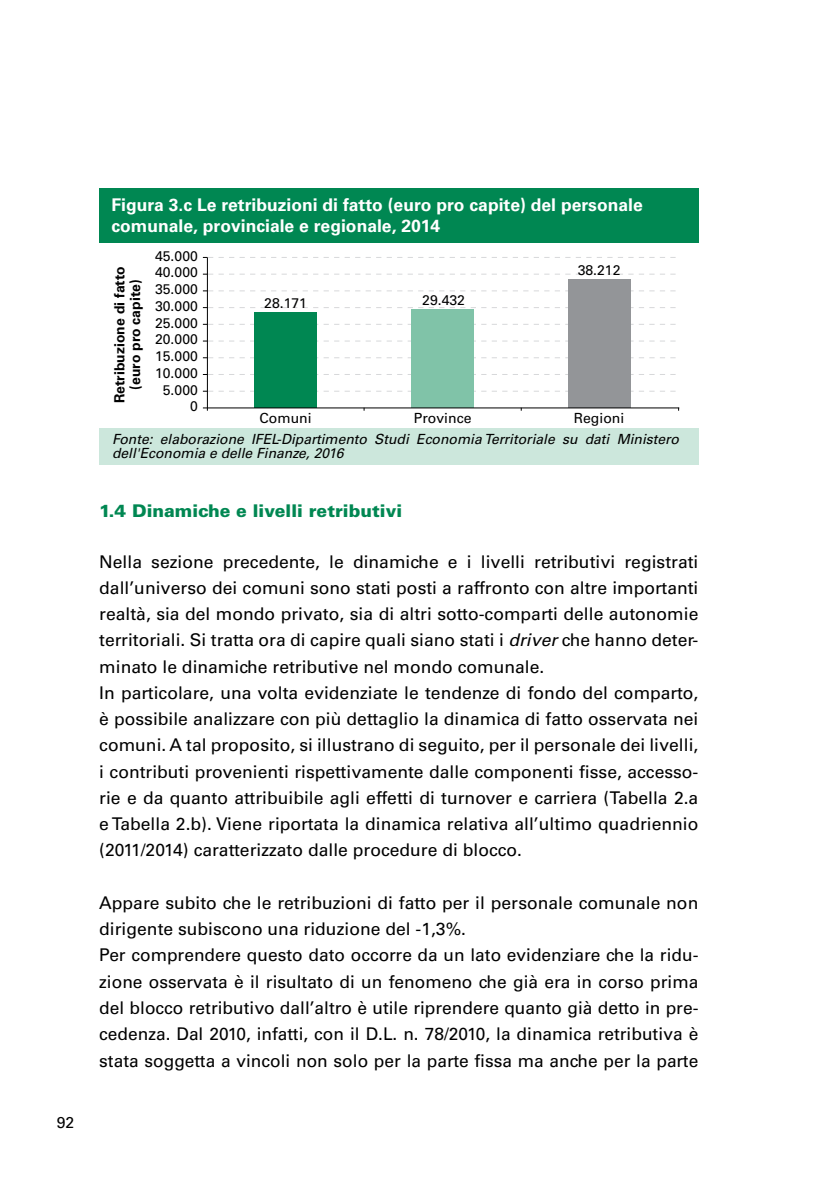
<style>
.page{position:relative;width:829px;height:1191px;background:#fff}
.page>*{position:absolute;margin:0;border:0;box-sizing:border-box;transform-origin:0 0}
.t1{font:17.5px/26.2px "Univers";color:#000}
.t2{font:700 17.5px/21px "Univers";color:#fff}
.t3{font:900 17.5px "Univers";color:#008752}
.t4{font:15.75px "Univers";color:#000}
.t5{font:italic 14px/14px "Univers";color:#000}
.t6{font:14px/16.6px "Univers";color:#000;text-align:right}
.t7{font:700 14px/15.8px "Univers";color:#000;text-align:center}
.s1{font-style:italic}
</style>
<div class="page">
<div style="left:99px;top:189px;width:599px;height:54px;background:#008752"></div>
<div style="left:99px;top:428px;width:599px;height:37px;background:#cce7dc"></div>
<hr style="left:207px;top:257px;width:1px;height:151px;background:#000">
<svg style="left:203px;top:391px;width:473px;height:1px"></svg>
<svg style="left:203px;top:374px;width:473px;height:1px"></svg>
<svg style="left:203px;top:357px;width:473px;height:1px"></svg>
<svg style="left:203px;top:340px;width:473px;height:1px"></svg>
<svg style="left:203px;top:324px;width:473px;height:1px"></svg>
<svg style="left:203px;top:307px;width:473px;height:1px"></svg>
<svg style="left:203px;top:290px;width:473px;height:1px"></svg>
<svg style="left:203px;top:274px;width:473px;height:1px"></svg>
<svg style="left:203px;top:257px;width:473px;height:1px"></svg>
<svg style="left:203px;top:407px;width:5px;height:4px"></svg>
<div style="left:254px;top:312px;width:63px;height:96px;background:#008752"></div>
<div style="left:411px;top:309px;width:63px;height:99px;background:#80c3a8"></div>
<div style="left:568px;top:279px;width:63px;height:129px;background:#939598"></div>
<hr style="left:207px;top:407px;width:472px;height:1px;background:#000">
<p class="t4" style="left:57px;top:1113px;width:19px">92</p>
<p class="t2" style="left:111px;top:194px;width:532px">Figura 3.c Le retribuzioni di fatto (euro pro capite) del personale comunale, provinciale e regionale, 2014</p>
<p class="t7" style="left:112px;top:403px;width:138px;rotate:-90deg">Retribuzione di fatto (euro pro capite)</p>
<p class="t6" style="left:155px;top:248px;width:44px">45.000<br>40.000<br>35.000<br>30.000<br>25.000<br>20.000<br>15.000<br>10.000<br>5.000<br>0</p>
<p class="t6" style="left:264px;top:295px;width:44px">28.171</p>
<p class="t6" style="left:422px;top:291px;width:44px">29.432</p>
<p class="t6" style="left:577px;top:261px;width:44px">38.212</p>
<p class="t6" style="left:259px;top:410px;width:54px">Comuni</p>
<p class="t6" style="left:414px;top:410px;width:59px">Province</p>
<p class="t6" style="left:573px;top:410px;width:52px">Regioni</p>
<p class="t5" style="left:112px;top:432px;width:568px">Fonte: elaborazione IFEL-Dipartimento Studi Economia Territoriale su dati Ministero dell'Economia e delle Finanze, 2016</p>
<p class="t3" style="left:99px;top:499px;width:304px">1.4 Dinamiche e livelli retributivi</p>
<p class="t1" style="left:99px;top:548px;width:600px">Nella sezione precedente, le dinamiche e i livelli retributivi registrati dall’universo dei comuni sono stati posti a raffronto con altre importanti realtà, sia del mondo privato, sia di altri sotto-comparti delle autonomie territoriali. Si tratta ora di capire quali siano stati i <span class="s1">driver</span> che hanno deter&shy;minato le dinamiche retributive nel mondo comunale.<br>In particolare, una volta evidenziate le tendenze di fondo del comparto, è possibile analizzare con più dettaglio la dinamica di fatto osservata nei comuni. A tal proposito, si illustrano di seguito, per il personale dei livelli, i contributi provenienti rispettivamente dalle componenti fisse, accesso&shy;rie e da quanto attribuibile agli effetti di turnover e carriera (Tabella 2.a e Tabella 2.b). Viene riportata la dinamica relativa all’ultimo quadriennio (2011/2014) caratterizzato dalle procedure di blocco.</p>
<p class="t1" style="left:99px;top:889px;width:600px">Appare subito che le retribuzioni di fatto per il personale comunale non dirigente subiscono una riduzione del -1,3%.<br>Per comprendere questo dato occorre da un lato evidenziare che la ridu&shy;zione osservata è il risultato di un fenomeno che già era in corso prima del blocco retributivo dall’altro è utile riprendere quanto già detto in pre&shy;cedenza. Dal 2010, infatti, con il D.L. n. 78/2010, la dinamica retributiva è stata soggetta a vincoli non solo per la parte fissa ma anche per la parte</p>
</div>
